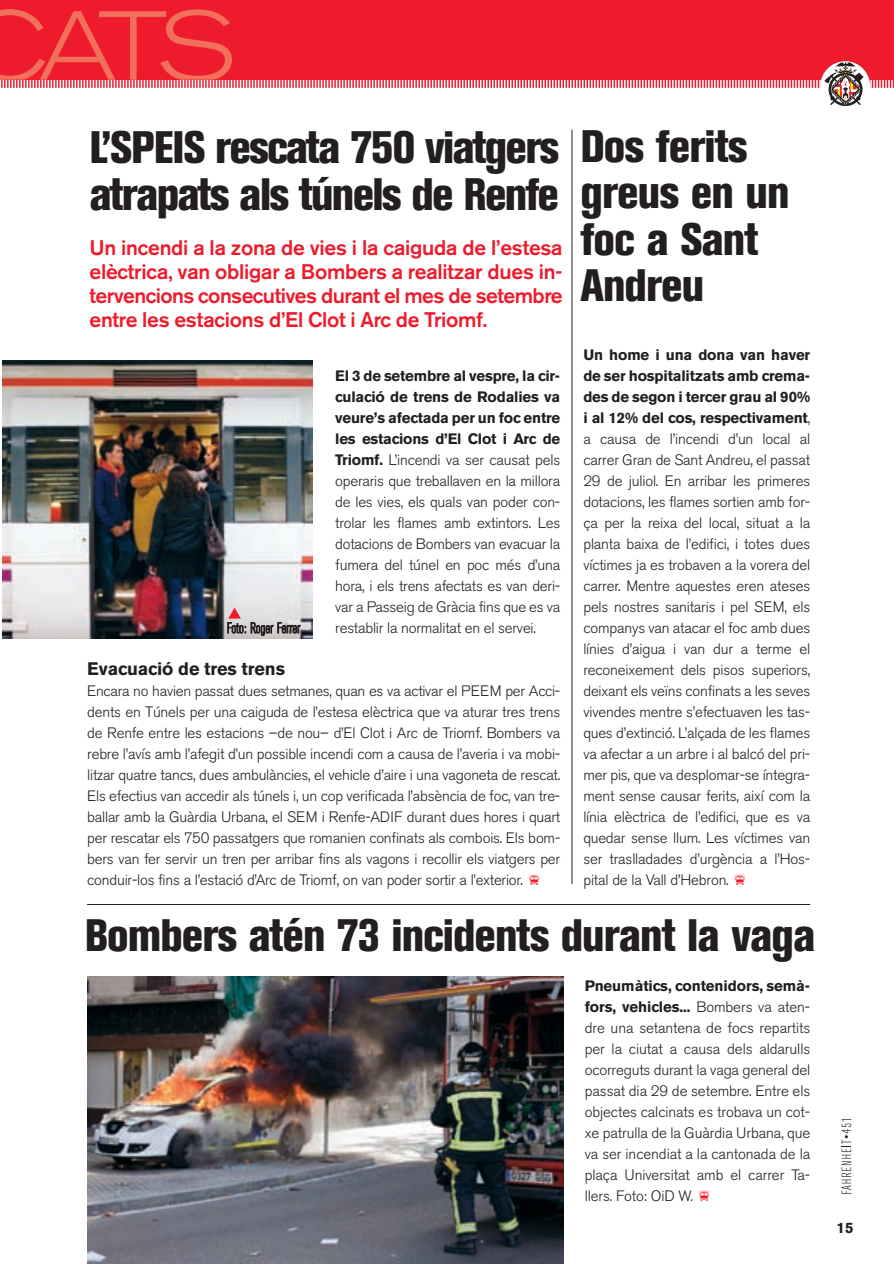
<style>
.page{position:relative;width:894px;height:1264px;background:#fff}
.page>*{position:absolute;margin:0;border:0;box-sizing:border-box;transform-origin:0 0}
.t1{font:800 condensed 45px/46.5px "Akzidenz Grotesk BE";letter-spacing:-.025em;color:#231f20}
.t2{font:500 21px/24px "Akzidenz Grotesk BE";letter-spacing:-.01em;color:#ee1b2c;text-align:justify}
.t3{font:700 18px "Akzidenz Grotesk BE";letter-spacing:-.005em;color:#231f20}
.t4{font:300 15px/21px "Akzidenz Grotesk BE";letter-spacing:-.015em;color:#231f20;text-align:justify}
.t5{font:300 condensed 15px "Akzidenz Grotesk BE";color:#231f20}
.t6{font:700 15px "Akzidenz Grotesk BE";color:#231f20}
.s1{font-weight:700}
</style>
<div class="page">
<div style="left:0;top:0;width:893px;height:80px;background:#ee1b2c"></div>
<svg style="left:0;top:9px;width:893px;height:97px"></svg>
<svg style="left:841px;top:1119px;width:10px;height:74px"></svg>
<hr style="left:87px;top:904px;width:723px;height:1px;background:#231f20">
<img style="left:88px;top:976px;width:475px;height:287px">
<hr style="left:571px;top:130px;width:1px;height:754px;background:#231f20">
<img style="left:3px;top:361px;width:309px;height:277px">
<svg style="left:228px;top:607px;width:13px;height:11px"></svg>
<p class="t1" style="left:90px;top:128px;width:471px">L’SPEIS rescata 750 viatgers atrapats als túnels de Renfe</p>
<p class="t2" style="left:89px;top:238px;width:474px">Un incendi a la zona de vies i la caiguda de l’estesa elèctrica, van obligar a Bombers a realitzar dues in&shy;tervencions consecutives durant el mes de setembre entre les estacions d’El Clot i Arc de Triomf.</p>
<p class="t1" style="left:580px;top:127px;width:210px">Dos ferits greus en un foc a Sant<br>Andreu</p>
<p class="t4" style="left:583px;top:346px;width:228px"><span class="s1">Un home i una dona van haver de ser hospitalitzats amb crema&shy;des de segon i tercer grau al 90% i al 12% del cos, respectivament</span>, a causa de l’incendi d’un local al carrer Gran de Sant Andreu, el passat 29 de juliol. En arribar les primeres dotacions, les flames sortien amb for&shy;ça per la reixa del local, situat a la planta baixa de l’edifici, i totes dues víctimes ja es trobaven a la vorera del carrer. Mentre aquestes eren ateses pels nostres sanitaris i pel SEM, els companys van atacar el foc amb dues línies d’aigua i van dur a terme el reconeixement dels pisos superiors, deixant els veïns confinats a les seves vivendes mentre s’efectuaven les tas&shy;ques d’extinció. L’alçada de les flames va afectar a un arbre i al balcó del pri&shy;mer pis, que va desplomar-se íntegra&shy;ment sense causar ferits, així com la línia elèctrica de l’edifici, que es va quedar sense llum. Les víctimes van ser traslladades d’urgència a l’Hos&shy;pital de la Vall d’Hebron.</p>
<p class="t4" style="left:335px;top:367px;width:226px"><span class="s1">El 3 de setembre al vespre, la cir&shy;culació de trens de Rodalies va veure’s afectada per un foc entre les estacions d’El Clot i Arc de Triomf.</span> L’incendi va ser causat pels operaris que treballaven en la millora de les vies, els quals van poder con&shy;trolar les flames amb extintors. Les dotacions de Bombers van evacuar la fumera del túnel en poc més d’una hora, i els trens afectats es van deri&shy;var a Passeig de Gràcia fins que es va restablir la normalitat en el servei.</p>
<p class="t5" style="left:227px;top:622px;width:75px">Foto: Roger Ferrer</p>
<p class="t3" style="left:87px;top:662px;width:199px">Evacuació de tres trens</p>
<p class="t4" style="left:87px;top:682px;width:474px">Encara no havien passat dues setmanes, quan es va activar el PEEM per Acci&shy;dents en Túnels per una caiguda de l’estesa elèctrica que va aturar tres trens de Renfe entre les estacions –de nou– d’El Clot i Arc de Triomf. Bombers va rebre l’avís amb l’afegit d’un possible incendi com a causa de l’averia i va mobi&shy;litzar quatre tancs, dues ambulàncies, el vehicle d’aire i una vagoneta de rescat.<br>Els efectius van accedir als túnels i, un cop verificada l’absència de foc, van tre&shy;ballar amb la Guàrdia Urbana, el SEM i Renfe-ADIF durant dues hores i quart per rescatar els 750 passatgers que romanien confinats als combois. Els bom&shy;bers van fer servir un tren per arribar fins als vagons i recollir els viatgers per conduir-los fins a l’estació d’Arc de Triomf, on van poder sortir a l’exterior.</p>
<p class="t1" style="left:85px;top:915px;width:732px">Bombers atén 73 incidents durant la vaga</p>
<p class="t4" style="left:584px;top:976px;width:227px"><span class="s1">Pneumàtics, contenidors, semà&shy;fors, vehicles...</span> Bombers va aten&shy;dre una setantena de focs repartits per la ciutat a causa dels aldarulls ocorreguts durant la vaga general del passat dia 29 de setembre. Entre els objectes calcinats es trobava un cot&shy;xe patrulla de la Guàrdia Urbana, que va ser incendiat a la cantonada de la plaça Universitat amb el carrer Ta&shy;llers. Foto: OiD W.</p>
<p class="t6" style="left:836px;top:1222px;width:18px">15</p>
</div>
